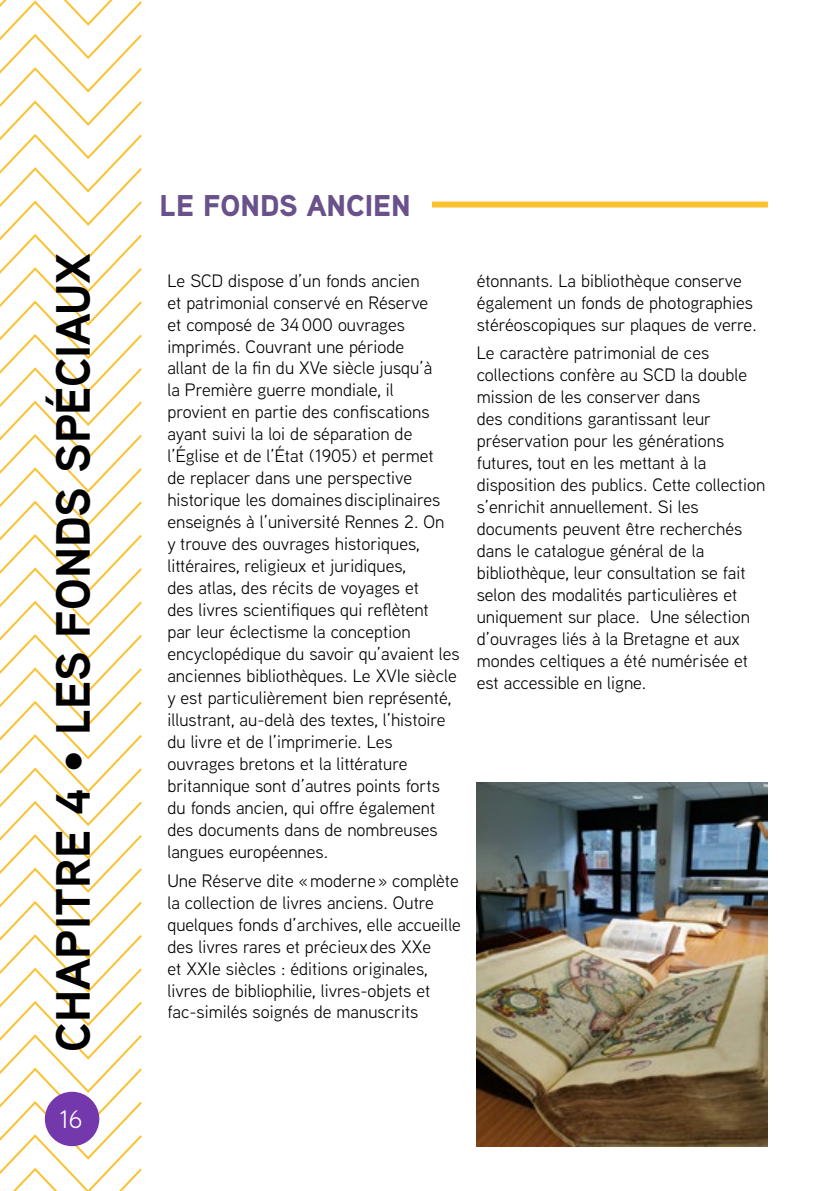
<style>
.page{position:relative;width:840px;height:1191px;background:#fff}
.page>*{position:absolute;margin:0;border:0;box-sizing:border-box;transform-origin:0 0}
.t1{font:700 48px "Aaux Next";color:#000}
.t2{font:900 30px "Aaux Next";color:#69518b}
.t3{font:25.2px "Aaux Next";color:#fff}
.t4{font:18px/22px "Aaux Next";color:#000}
</style>
<div class="page">
<svg style="left:0;top:0;width:142px;height:1191px"></svg>
<div style="left:45px;top:1091px;width:54px;height:55px;background:#7338ab;border-radius:50%"></div>
<div style="left:432px;top:201px;width:335px;height:6px;background:#fcc130"></div>
<img style="left:476px;top:782px;width:291px;height:364px">
<h1 class="t1" style="left:39px;top:1051px;width:800px;rotate:-90deg">CHAPITRE 4 • LES FONDS SPÉCIAUX</h1>
<h3 class="t3" style="left:59px;top:1102px;width:24px">16</h3>
<h2 class="t2" style="left:159px;top:184px;width:253px">LE FONDS ANCIEN</h2>
<p class="t4" style="left:167px;top:269px;width:294px">Le SCD dispose d’un fonds ancien<br>et patrimonial conservé en Réserve<br>et composé de 34 000 ouvrages imprimés. Couvrant une période<br>allant de la fin du XVe siècle jusqu’à<br>la Première guerre mondiale, il<br>provient en partie des confiscations ayant suivi la loi de séparation de l’Église et de l’État (1905) et permet<br>de replacer dans une perspective historique les domaines disciplinaires enseignés à l’université Rennes 2. On<br>y trouve des ouvrages historiques, littéraires, religieux et juridiques,<br>des atlas, des récits de voyages et<br>des livres scientifiques qui reflètent<br>par leur éclectisme la conception encyclopédique du savoir qu’avaient les anciennes bibliothèques. Le XVIe siècle y est particulièrement bien représenté, illustrant, au-delà des textes, l’histoire du livre et de l’imprimerie. Les ouvrages bretons et la littérature britannique sont d’autres points forts du fonds ancien, qui offre également des documents dans de nombreuses langues européennes.</p>
<p class="t4" style="left:167px;top:868px;width:295px">Une Réserve dite « moderne » complète la collection de livres anciens. Outre quelques fonds d’archives, elle accueille des livres rares et précieux des XXe<br>et XXIe siècles : éditions originales, livres de bibliophilie, livres-objets et fac-similés soignés de manuscrits</p>
<p class="t4" style="left:476px;top:269px;width:281px">étonnants. La bibliothèque conserve également un fonds de photographies stéréoscopiques sur plaques de verre.</p>
<p class="t4" style="left:476px;top:341px;width:290px">Le caractère patrimonial de ces collections confère au SCD la double mission de les conserver dans<br>des conditions garantissant leur préservation pour les générations futures, tout en les mettant à la disposition des publics. Cette collection s’enrichit annuellement. Si les documents peuvent être recherchés dans le catalogue général de la bibliothèque, leur consultation se fait selon des modalités particulières et uniquement sur place. Une sélection d’ouvrages liés à la Bretagne et aux mondes celtiques a été numérisée et est accessible en ligne.</p>
</div>
